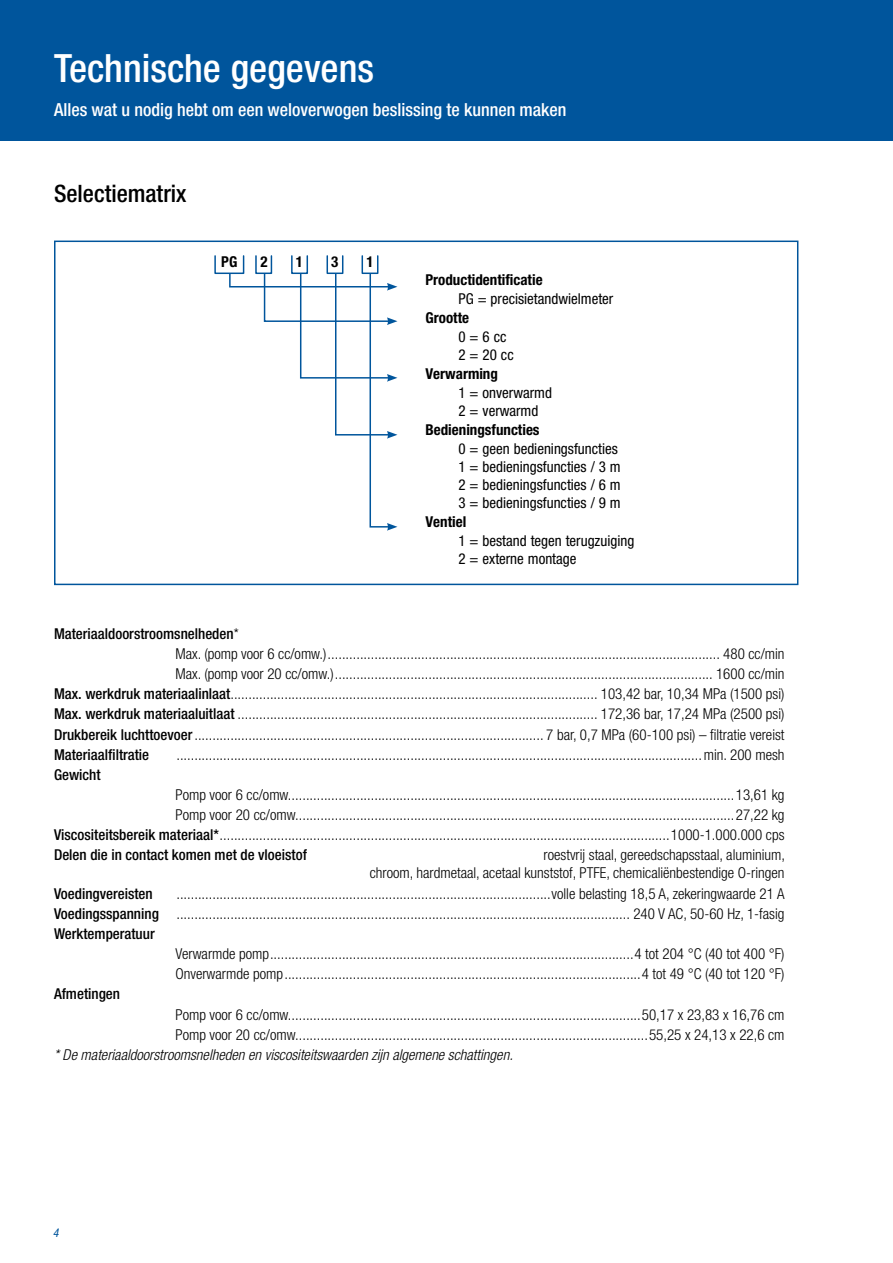
<style>
.page{position:relative;width:893px;height:1263px;background:#fff}
.page>*{position:absolute;margin:0;border:0;box-sizing:border-box;transform-origin:0 0}
.t1{font:500 condensed 39px "Helvetica Neue LT Std";color:#fff}
.t2{font:500 condensed 24px "Helvetica Neue LT Std";color:#000}
.t3{font:500 condensed 18px "Helvetica Neue LT Std";color:#fff}
.t4{font:300 condensed 15px/20.1px "Helvetica Neue LT Std";color:#000}
.t5{font:condensed 15px/18px "Helvetica Neue LT Std";color:#000}
.t6{font:500 condensed 15px "Helvetica Neue LT Std";color:#000}
.t7{font:italic 300 condensed 15px "Helvetica Neue LT Std";color:#000}
.t8{font:700 condensed 15px "Helvetica Neue LT Std";color:#000}
.t9{font:italic condensed 12px "Helvetica Neue LT Std";color:#00559c}
.s1{font-weight:300}
.s2{font-weight:500}
</style>
<div class="page">
<div style="left:0;top:0;width:893px;height:140px;background:#00559c"></div>
<div style="left:54px;top:241px;width:744px;height:344px;border:2px solid #00559c"></div>
<div style="left:214px;top:255px;width:30px;height:19px;border:2px solid #00559c"></div>
<div style="left:255px;top:255px;width:17px;height:19px;border:2px solid #00559c"></div>
<div style="left:291px;top:255px;width:17px;height:19px;border:2px solid #00559c"></div>
<div style="left:326px;top:255px;width:17px;height:19px;border:2px solid #00559c"></div>
<div style="left:362px;top:255px;width:16px;height:19px;border:2px solid #00559c"></div>
<svg style="left:228px;top:272px;width:169px;height:259px"></svg>
<h1 class="t1" style="left:54px;top:54px;width:322px">Technische gegevens</h1>
<p class="t3" style="left:54px;top:104px;width:514px">Alles wat u nodig hebt om een weloverwogen beslissing te kunnen maken</p>
<h2 class="t2" style="left:54px;top:184px;width:134px">Selectiematrix</h2>
<p class="t8" style="left:221px;top:256px;width:18px">PG</p>
<p class="t8" style="left:261px;top:256px;width:9px">2</p>
<p class="t8" style="left:296px;top:256px;width:9px">1</p>
<p class="t8" style="left:331px;top:256px;width:9px">3</p>
<p class="t8" style="left:367px;top:256px;width:9px">1</p>
<p class="t8" style="left:425px;top:274px;width:119px">Productidentificatie</p>
<p class="t5" style="left:458px;top:291px;width:156px">PG = precisietandwielmeter</p>
<p class="t5" style="left:458px;top:329px;width:57px">0 = 6 cc<br>2 = 20 cc</p>
<p class="t5" style="left:458px;top:385px;width:95px">1 = onverwarmd<br>2 = verwarmd</p>
<p class="t8" style="left:425px;top:312px;width:45px">Grootte</p>
<p class="t8" style="left:425px;top:368px;width:74px">Verwarming</p>
<p class="t8" style="left:425px;top:424px;width:116px">Bedieningsfuncties</p>
<p class="t5" style="left:458px;top:442px;width:164px">0 = geen bedieningsfuncties<br>1 = bedieningsfuncties / 3 m<br>2 = bedieningsfuncties / 6 m<br>3 = bedieningsfuncties / 9 m</p>
<p class="t8" style="left:425px;top:516px;width:42px">Ventiel</p>
<p class="t5" style="left:458px;top:534px;width:177px">1 = bestand tegen terugzuiging<br>2 = externe montage</p>
<p class="t6" style="left:54px;top:628px;width:186px">Materiaaldoorstroomsnelheden<span class="s1">*</span></p>
<p class="t4" style="left:176px;top:645px;width:611px">Max. (pomp voor 6 cc/omw.) ............................................................................................................. 480 cc/min</p>
<p class="t4" style="left:176px;top:665px;width:611px">Max. (pomp voor 20 cc/omw.) ......................................................................................................... 1600 cc/min</p>
<p class="t4" style="left:54px;top:686px;width:732px"><span class="s2">Max. werkdruk materiaalinlaat</span> ...................................................................................................... 103,42 bar, 10,34 MPa (1500 psi)</p>
<p class="t4" style="left:54px;top:706px;width:732px"><span class="s2">Max. werkdruk materiaaluitlaat</span> .................................................................................................... 172,36 bar, 17,24 MPa (2500 psi)</p>
<p class="t4" style="left:54px;top:726px;width:732px"><span class="s2">Drukbereik luchttoevoer</span> ................................................................................................. 7 bar, 0,7 MPa (60-100 psi) – filtratie vereist</p>
<p class="t6" style="left:54px;top:749px;width:97px">Materiaalfiltratie</p>
<p class="t4" style="left:176px;top:746px;width:610px">..................................................................................................................................................min. 200 mesh</p>
<p class="t6" style="left:54px;top:769px;width:48px">Gewicht</p>
<p class="t4" style="left:176px;top:786px;width:611px">Pomp voor 6 cc/omw. ...........................................................................................................................13,61 kg</p>
<p class="t4" style="left:176px;top:807px;width:611px">Pomp voor 20 cc/omw. .........................................................................................................................27,22 kg</p>
<p class="t4" style="left:54px;top:827px;width:732px"><span class="s2">Viscositeitsbereik materiaal*</span> .............................................................................................................................1000-1.000.000 cps</p>
<p class="t6" style="left:54px;top:850px;width:254px">Delen die in contact komen met de vloeistof</p>
<p class="t4" style="left:370px;top:848px;width:417px;line-height:18px;text-align:right">roestvrij staal, gereedschapsstaal, aluminium,<br>chroom, hardmetaal, acetaal kunststof, PTFE, chemicaliënbestendige O-ringen</p>
<p class="t6" style="left:54px;top:888px;width:100px">Voedingvereisten</p>
<p class="t4" style="left:54px;top:885px;width:732px;text-align:justify;text-indent:122px">........................................................................................................volle belasting 18,5 A, zekeringwaarde 21 A <span class="s2">Voedingsspanning</span> .............................................................................................................................. 240 V AC, 50-60 Hz, 1-fasig <span class="s2">Werktemperatuur</span></p>
<p class="t4" style="left:176px;top:945px;width:611px">Verwarmde pomp .....................................................................................................4 tot 204 °C (40 tot 400 °F)<br>Onverwarmde pomp ...................................................................................................4 tot 49 °C (40 tot 120 °F)</p>
<p class="t6" style="left:54px;top:989px;width:68px">Afmetingen</p>
<p class="t4" style="left:176px;top:1006px;width:610px">Pomp voor 6 cc/omw. .................................................................................................50,17 x 23,83 x 16,76 cm<br>Pomp voor 20 cc/omw. .................................................................................................55,25 x 24,13 x 22,6 cm</p>
<p class="t7" style="left:54px;top:1049px;width:460px">* De materiaaldoorstroomsnelheden en viscositeitswaarden zijn algemene schattingen.</p>
<p class="t9" style="left:53px;top:1228px;width:7px">4</p>
</div>
